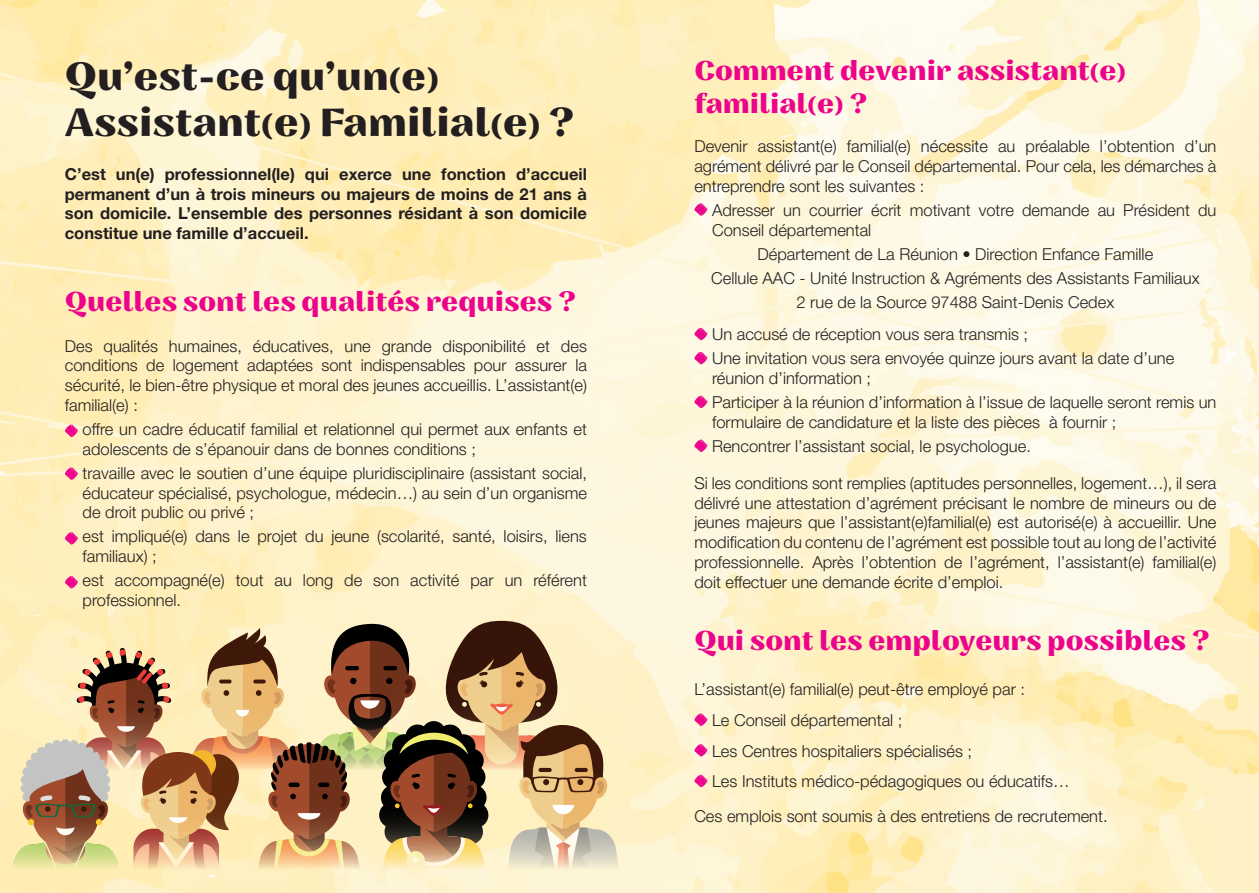
<style>
.page{position:relative;width:1259px;height:893px;background:#fff}
.page>*{position:absolute;margin:0;border:0;box-sizing:border-box;transform-origin:0 0}
.t1{font:700 39px/46.8px "Nazare";color:#231f20}
.t2{font:700 27px/32.4px "Nazare";color:#ed028c}
.t3{font:300 16.5px/19.8px "Helvetica Neue LT Pro";color:#231f20}
.t4{font:700 16.5px/19.8px "Helvetica Neue LT Pro";color:#231f20;text-align:justify}
.s1{font-size:30px}
.s2{font-size:22.5px}
</style>
<div class="page">
<img style="left:0;top:0;width:1259px;height:893px">
<svg style="left:65px;top:425px;width:13px;height:12px"></svg>
<svg style="left:65px;top:467px;width:13px;height:13px"></svg>
<svg style="left:65px;top:532px;width:13px;height:13px"></svg>
<svg style="left:65px;top:576px;width:13px;height:12px"></svg>
<svg style="left:694px;top:713px;width:13px;height:13px"></svg>
<svg style="left:694px;top:744px;width:13px;height:13px"></svg>
<svg style="left:694px;top:775px;width:13px;height:12px"></svg>
<svg style="left:694px;top:203px;width:13px;height:13px"></svg>
<svg style="left:694px;top:328px;width:13px;height:12px"></svg>
<svg style="left:694px;top:352px;width:13px;height:12px"></svg>
<svg style="left:694px;top:396px;width:13px;height:12px"></svg>
<svg style="left:694px;top:440px;width:13px;height:12px"></svg>
<svg style="left:11px;top:621px;width:608px;height:249px;background:#c4a67f"></svg>
<h1 class="t1" style="left:65px;top:54px;width:511px">Qu’est-ce qu’un<span class="s1">(</span>e<span class="s1">)<br></span>Assistant<span class="s1">(</span>e<span class="s1">)</span> Familial<span class="s1">(</span>e<span class="s1">)</span> ?</h1>
<p class="t4" style="left:65px;top:163px;width:523px">C’est un(e) professionnel(le) qui exerce une fonction d’accueil permanent d’un à trois mineurs ou majeurs de moins de 21 ans à son domicile. L’ensemble des personnes résidant à son domicile constitue une famille d’accueil.</p>
<h2 class="t2" style="left:65px;top:286px;width:513px">Quelles sont les qualités requises ?</h2>
<p class="t3" style="left:65px;top:335px;width:523px;text-align:justify">Des qualités humaines, éducatives, une grande disponibilité et des conditions de logement adaptées sont indispensables pour assurer la sécurité, le bien-être physique et moral des jeunes accueillis. L’assistant(e) familial(e) :</p>
<p class="t3" style="left:83px;top:419px;width:506px">offre un cadre éducatif familial et relationnel qui permet aux enfants et adolescents de s’épanouir dans de bonnes conditions ;</p>
<p class="t3" style="left:83px;top:463px;width:506px;text-align:justify">travaille avec le soutien d’une équipe pluridisciplinaire (assistant social, éducateur spécialisé, psychologue, médecin…) au sein d’un organisme de droit public ou privé ;</p>
<p class="t3" style="left:83px;top:526px;width:506px">est impliqué(e) dans le projet du jeune (scolarité, santé, loisirs, liens familiaux) ;</p>
<p class="t3" style="left:83px;top:570px;width:506px">est accompagné(e) tout au long de son activité par un référent professionnel.</p>
<h2 class="t2" style="left:694px;top:55px;width:433px">Comment devenir assistant<span class="s2">(</span>e<span class="s2">) </span>familial<span class="s2">(</span>e<span class="s2">)</span> ?</h2>
<p class="t3" style="left:694px;top:136px;width:523px;text-align:justify">Devenir assistant(e) familial(e) nécessite au préalable l’obtention d’un agrément délivré par le Conseil départemental. Pour cela, les démarches à entreprendre sont les suivantes :</p>
<p class="t3" style="left:712px;top:200px;width:506px">Adresser un courrier écrit motivant votre demande au Président du<br>Conseil départemental</p>
<p class="t3" style="left:711px;top:241px;width:490px;line-height:24px;text-align:center">Département de La Réunion • Direction Enfance Famille<br>Cellule AAC - Unité Instruction &amp; Agréments des Assistants Familiaux<br>2 rue de la Source 97488 Saint‑Denis Cedex</p>
<p class="t3" style="left:712px;top:322px;width:464px;line-height:24px">Un accusé de réception vous sera transmis ;<br>Une invitation vous sera envoyée quinze jours avant la date d’une</p>
<p class="t3" style="left:712px;top:366px;width:506px;line-height:24px">réunion d’information ;<br>Participer à la réunion d’information à l’issue de laquelle seront remis un</p>
<p class="t3" style="left:712px;top:410px;width:406px;line-height:24px">formulaire de candidature et la liste des pièces à fournir ;<br>Rencontrer l’assistant social, le psychologue.</p>
<p class="t3" style="left:694px;top:473px;width:523px;text-align:justify">Si les conditions sont remplies (aptitudes personnelles, logement…), il sera délivré une attestation d’agrément précisant le nombre de mineurs ou de jeunes majeurs que l’assistant(e)familial(e) est autorisé(e) à accueillir. Une modification du contenu de l’agrément est possible tout au long de l’activité professionnelle. Après l’obtention de l’agrément, l’assistant(e) familial(e) doit effectuer une demande écrite d’emploi.</p>
<h2 class="t2" style="left:694px;top:625px;width:517px">Qui sont les employeurs possibles ?</h2>
<p class="t3" style="left:712px;top:674px;width:359px;line-height:30.6px;text-indent:-18px">L’assistant(e) familial(e) peut-être employé par :<br>Le Conseil départemental ;<br>Les Centres hospitaliers spécialisés ;<br>Les Instituts médico-pédagogiques ou éducatifs…</p>
<p class="t3" style="left:694px;top:806px;width:415px">Ces emplois sont soumis à des entretiens de recrutement.</p>
</div>
